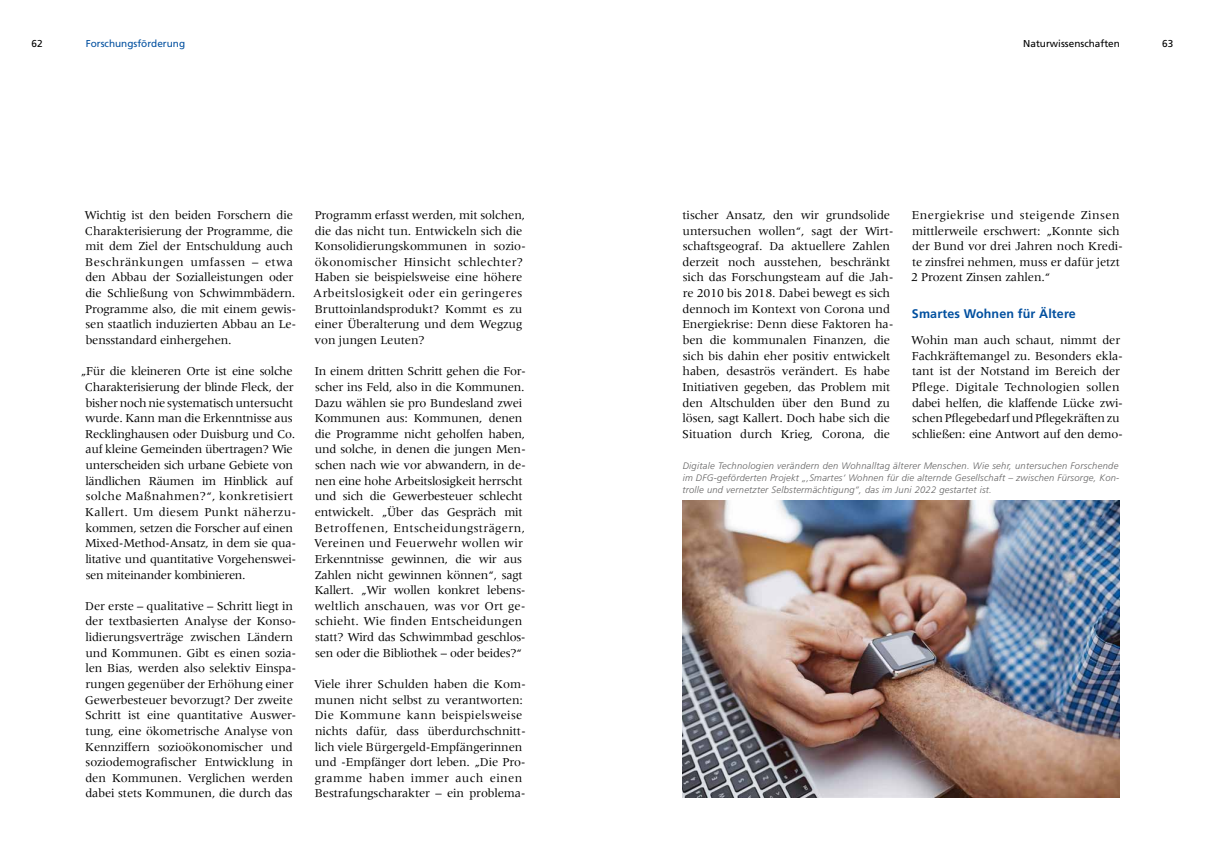
<style>
.page{position:relative;width:1205px;height:851px;background:#fff}
.page>*{position:absolute;margin:0;border:0;box-sizing:border-box;transform-origin:0 0}
.t1{font:12.5px/15.6px "Meridien LT Std";letter-spacing:-.01em;color:#000}
.t2{font:700 12.5px "Frutiger LT Std";letter-spacing:.01em;color:#004f9f}
.t3{font:10px "Frutiger LT Std";color:#000}
.t4{font:10px "Frutiger LT Std";color:#004f9f}
.t5{font:italic 300 9.38px/11.9px "Frutiger LT Std";letter-spacing:.025em;color:#646363;text-align:justify}
</style>
<div class="page">
<img style="left:682px;top:500px;width:438px;height:297px">
<p class="t4" style="left:86px;top:38px;width:101px">Forschungsförderung</p>
<p class="t3" style="left:1023px;top:38px;width:98px">Naturwissenschaften</p>
<p class="t3" style="left:32px;top:38px;width:13px">62</p>
<p class="t3" style="left:1162px;top:38px;width:13px">63</p>
<p class="t1" style="left:85px;top:207px;width:213px">Wichtig ist den beiden Forschern die Charakterisierung der Programme, die mit dem Ziel der Entschuldung auch Beschränkungen umfassen – etwa den Abbau der Sozialleistungen oder die Schließung von Schwimmbädern.<br>Programme also, die mit einem gewis&shy;sen staatlich induzierten Abbau an Le&shy;bensstandard einhergehen.</p>
<p class="t1" style="left:85px;top:363px;width:213px;text-indent:-4px">„Für die kleineren Orte ist eine solche Charakterisierung der blinde Fleck, der bisher noch nie systematisch untersucht wurde. Kann man die Erkenntnisse aus Recklinghausen oder Duisburg und Co. auf kleine Gemeinden übertragen? Wie unterscheiden sich urbane Gebiete von ländlichen Räumen im Hinblick auf solche Maßnahmen?“, konkretisiert Kallert. Um diesem Punkt näherzu&shy;kommen, setzen die Forscher auf einen Mixed-Method-Ansatz, in dem sie qua&shy;litative und quantitative Vorgehenswei&shy;sen miteinander kombinieren.</p>
<p class="t1" style="left:85px;top:598px;width:213px">Der erste – qualitative – Schritt liegt in der textbasierten Analyse der Konso&shy;lidierungsverträge zwischen Ländern und Kommunen. Gibt es einen sozia&shy;len Bias, werden also selektiv Einspa&shy;rungen gegenüber der Erhöhung einer Gewerbesteuer bevorzugt? Der zweite Schritt ist eine quantitative Auswer&shy;tung, eine ökometrische Analyse von Kennziffern sozioökonomischer und soziodemografischer Entwicklung in den Kommunen. Verglichen werden dabei stets Kommunen, die durch das</p>
<p class="t1" style="left:313px;top:207px;width:214px">Programm erfasst werden, mit solchen, die das nicht tun. Entwickeln sich die Konsolidierungskommunen in sozio&shy;ökonomischer Hinsicht schlechter?<br>Haben sie beispielsweise eine höhere Arbeitslosigkeit oder ein geringeres Bruttoinlandsprodukt? Kommt es zu einer Überalterung und dem Wegzug von jungen Leuten?</p>
<p class="t1" style="left:314px;top:363px;width:213px">In einem dritten Schritt gehen die For&shy;scher ins Feld, also in die Kommunen.<br>Dazu wählen sie pro Bundesland zwei Kommunen aus: Kommunen, denen die Programme nicht geholfen haben, und solche, in denen die jungen Men&shy;schen nach wie vor abwandern, in de&shy;nen eine hohe Arbeitslosigkeit herrscht und sich die Gewerbesteuer schlecht entwickelt. „Über das Gespräch mit Betroffenen, Entscheidungsträgern, Vereinen und Feuerwehr wollen wir Erkenntnisse gewinnen, die wir aus Zahlen nicht gewinnen können“, sagt Kallert. „Wir wollen konkret lebens&shy;weltlich anschauen, was vor Ort ge&shy;schieht. Wie finden Entscheidungen statt? Wird das Schwimmbad geschlos&shy;sen oder die Bibliothek – oder beides?“</p>
<p class="t1" style="left:314px;top:676px;width:213px">Viele ihrer Schulden haben die Kom&shy;munen nicht selbst zu verantworten:<br>Die Kommune kann beispielsweise nichts dafür, dass überdurchschnitt&shy;lich viele Bürgergeld-Empfängerinnen und -Empfänger dort leben. „Die Pro&shy;gramme haben immer auch einen Bestrafungscharakter – ein problema-</p>
<p class="t1" style="left:682px;top:207px;width:213px">tischer Ansatz, den wir grundsolide untersuchen wollen“, sagt der Wirt&shy;schaftsgeograf. Da aktuellere Zahlen derzeit noch ausstehen, beschränkt sich das Forschungsteam auf die Jah&shy;re 2010 bis 2018. Dabei bewegt es sich dennoch im Kontext von Corona und Energiekrise: Denn diese Faktoren ha&shy;ben die kommunalen Finanzen, die sich bis dahin eher positiv entwickelt haben, desaströs verändert. Es habe Initiativen gegeben, das Problem mit den Altschulden über den Bund zu lösen, sagt Kallert. Doch habe sich die Situation durch Krieg, Corona, die</p>
<p class="t1" style="left:911px;top:207px;width:213px">Energiekrise und steigende Zinsen mittlerweile erschwert: „Konnte sich der Bund vor drei Jahren noch Kredi&shy;te zinsfrei nehmen, muss er dafür jetzt 2 Prozent Zinsen zahlen.“</p>
<p class="t2" style="left:912px;top:306px;width:165px">Smartes Wohnen für Ältere</p>
<p class="t1" style="left:911px;top:332px;width:213px">Wohin man auch schaut, nimmt der Fachkräftemangel zu. Besonders ekla&shy;tant ist der Notstand im Bereich der Pflege. Digitale Technologien sollen dabei helfen, die klaffende Lücke zwi&shy;schen Pflegebedarf und Pflegekräften zu schließen: eine Antwort auf den demo-</p>
<p class="t5" style="left:682px;top:459px;width:438px">Digitale Technologien verändern den Wohnalltag älterer Menschen. Wie sehr, untersuchen Forschende im DFG-geförderten Projekt „‚Smartes‘ Wohnen für die alternde Gesellschaft – zwischen Fürsorge, Kon&shy;trolle und vernetzter Selbstermächtigung“, das im Juni 2022 gestartet ist.</p>
</div>
